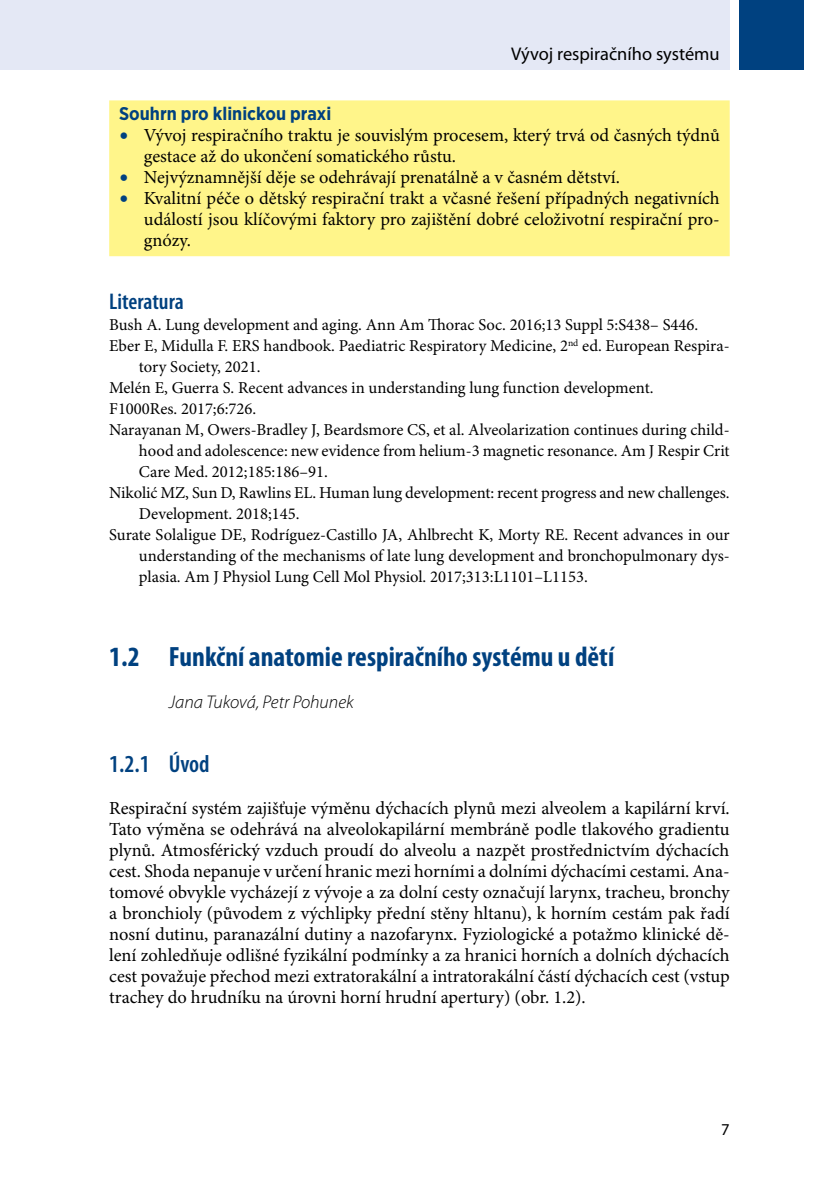
<style>
.page{position:relative;width:829px;height:1191px;background:#fff}
.page>*{position:absolute;margin:0;border:0;box-sizing:border-box;transform-origin:0 0}
.t1{font:700 condensed 28px "Myriad Pro";color:#004180}
.t2{font:600 condensed 24.5px "Myriad Pro";color:#004180}
.LITERATURA{font:600 condensed 22.75px "Myriad Pro";color:#004180}
.TEXT_bez_odsazeni{font:18.38px/21px "Minion Pro";color:#000;text-align:justify}
.Poselstvi_odrazka{font:18.38px/21px "Minion Pro";color:#000}
.t3{font:18.38px "Myriad Pro";color:#000}
.Poselstvi_nazev{font:700 18.38px "Gotham Narrow";color:#004180}
.AUTOR{font:italic 300 18.38px "Myriad Pro";color:#000}
.LITERATURA_TEXT{font:16.62px/21px "Minion Pro";color:#000}
.t4{font:16.62px "Myriad Pro";color:#000}
.s1{font-size:24.5px;color:#004180}
</style>
<div class="page">
<div style="left:739px;top:0;width:65px;height:69px;background:#004180"></div>
<div style="left:0;top:0;width:729px;height:69px;background:#e4e8f5"></div>
<div style="left:109px;top:100px;width:620px;height:156px;background:#fff58a"></div>
<p class="t3" style="left:511px;top:42px;width:210px">Vývoj respiračního systému</p>
<p class="Poselstvi_nazev" style="left:119px;top:102px;width:213px">Souhrn pro klinickou praxi</p>
<p class="Poselstvi_odrazka" style="left:144px;top:126px;width:577px;text-indent:-25px"><span class="s1">•</span> Vývoj respiračního traktu je souvislým procesem, který trvá od časných týdnů gestace až do ukončení somatického růstu.</p>
<p class="Poselstvi_odrazka" style="left:119px;top:168px;width:502px"><span class="s1">•</span> Nejvýznamnější děje se odehrávají prenatálně a v časném dětství.</p>
<p class="Poselstvi_odrazka" style="left:144px;top:189px;width:577px;text-align:justify;text-indent:-25px"><span class="s1">•</span> Kvalitní péče o dětský respirační trakt a včasné řešení případných negativních událostí jsou klíčovými faktory pro zajištění dobré celoživotní respirační pro&shy;gnózy.</p>
<p class="LITERATURA" style="left:109px;top:288px;width:76px">Literatura</p>
<p class="LITERATURA_TEXT" style="left:109px;top:315px;width:590px">Bush A. Lung development and aging. Ann Am Thorac Soc. 2016;13 Suppl 5:S438– S446.</p>
<p class="LITERATURA_TEXT" style="left:139px;top:336px;width:592px;text-indent:-30px">Eber E, Midulla F. ERS handbook. Paediatric Respiratory Medicine, 2<sup>nd</sup> ed. European Respira&shy;tory Society, 2021.</p>
<p class="LITERATURA_TEXT" style="left:109px;top:378px;width:545px">Melén E, Guerra S. Recent advances in understanding lung function development.</p>
<p class="LITERATURA_TEXT" style="left:109px;top:399px;width:148px">F1000Res. 2017;6:726.</p>
<p class="LITERATURA_TEXT" style="left:139px;top:420px;width:592px;text-align:justify;text-indent:-30px">Narayanan M, Owers-Bradley J, Beardsmore CS, et al. Alveolarization continues during child&shy;hood and adolescence: new evidence from helium-3 magnetic resonance. Am J Respir Crit Care Med. 2012;185:186–91.</p>
<p class="LITERATURA_TEXT" style="left:139px;top:483px;width:592px;text-indent:-30px">Nikolić MZ, Sun D, Rawlins EL. Human lung development: recent progress and new challenges.<br>Development. 2018;145.</p>
<p class="LITERATURA_TEXT" style="left:139px;top:525px;width:592px;text-align:justify;text-indent:-30px">Surate Solaligue DE, Rodríguez-Castillo JA, Ahlbrecht K, Morty RE. Recent advances in our understanding of the mechanisms of late lung development and bronchopulmonary dys&shy;plasia. Am J Physiol Lung Cell Mol Physiol. 2017;313:L1101–L1153.</p>
<h2 class="t1" style="left:109px;top:639px;width:506px">1.2 Funkční anatomie respiračního systému u dětí</h2>
<p class="AUTOR" style="left:169px;top:691px;width:186px">Jana Tuková, Petr Pohunek</p>
<h3 class="t2" style="left:109px;top:748px;width:102px">1.2.1 Úvod</h3>
<p class="TEXT_bez_odsazeni" style="left:109px;top:798px;width:622px">Respirační systém zajišťuje výměnu dýchacích plynů mezi alveolem a kapilární krví.<br>Tato výměna se odehrává na alveolokapilární membráně podle tlakového gradientu plynů. Atmosférický vzduch proudí do alveolu a nazpět prostřednictvím dýchacích cest. Shoda nepanuje v určení hranic mezi horními a dolními dýchacími cestami. Ana&shy;tomové obvykle vycházejí z vývoje a za dolní cesty označují larynx, tracheu, bronchy a bronchioly (původem z výchlipky přední stěny hltanu), k horním cestám pak řadí nosní dutinu, paranazální dutiny a nazofarynx. Fyziologické a potažmo klinické dě&shy;lení zohledňuje odlišné fyzikální podmínky a za hranici horních a dolních dýchacích cest považuje přechod mezi extratorakální a intratorakální částí dýchacích cest (vstup trachey do hrudníku na úrovni horní hrudní apertury) (obr. 1.2).</p>
<p class="t4" style="left:721px;top:1119px;width:10px">7</p>
</div>
